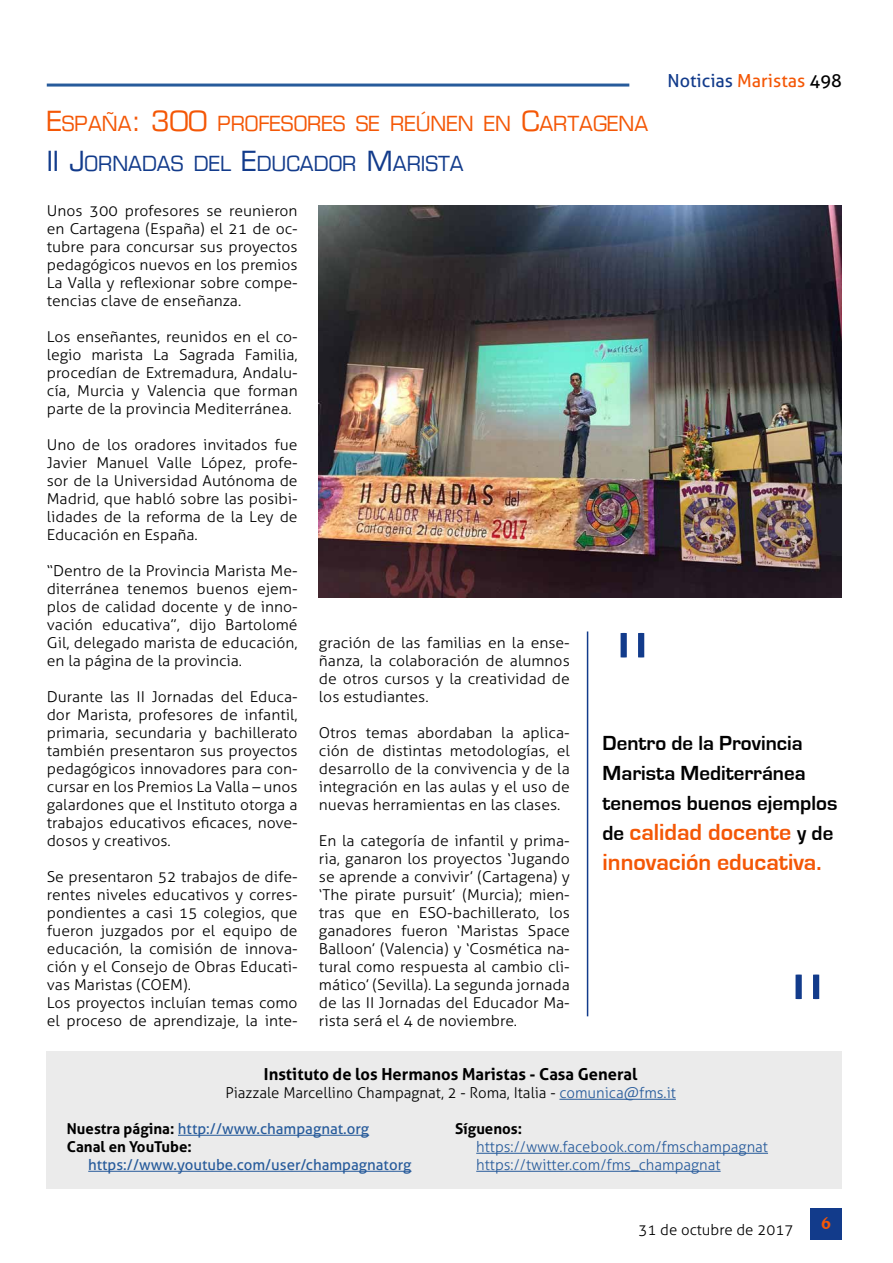
<style>
.page{position:relative;width:893px;height:1263px;background:#fff}
.page>*{position:absolute;margin:0;border:0;box-sizing:border-box;transform-origin:0 0}
.t1{font:300 90px "Aller";color:#123b8b}
.t2{font:700 24px/30px "Eurostile";color:#f45706}
.t3{font:700 21px/30px "Eurostile";color:#000}
.t4{font:20.25px/39.8px "Eurostile";color:#f45706}
.t5{font:18px "Aller";color:#123b8b}
.t6{font:700 18px "Novarese IT Cby BT";color:#f45706}
.t7{font:700 16.5px "Aller";color:#000}
.t8{font:300 15px/18px "Aller";color:#000;text-align:justify;scale:1.05 1}
.t9{font:300 15px "Aller";color:#000}
.t10{font:300 15px/18px "Aller";color:#275b9b}
.t11{font:700 15px/18px "Aller";color:#000}
.t12{font:15px "Aller";color:#275b9b}
.s1{font-size:27px}
.s2{font-size:27px;color:#123b8b}
.s3{color:#123b8b}
.s4{color:#f45706}
.s5{color:#000}
.s6{font-size:21px;color:#000}
.s7{color:#275b9b}
.s8{font-weight:400;color:#275b9b}
</style>
<div class="page">
<hr style="left:47px;top:84px;width:582px;height:3px;background:#275b9b">
<div style="left:810px;top:1208px;width:32px;height:31px;background:#123b8b"></div>
<div style="left:47px;top:1051px;width:795px;height:138px;background:#ebebeb"></div>
<hr style="left:559px;top:1099px;width:117px;height:1px;background:#275b9b">
<hr style="left:178px;top:1135px;width:191px;height:1px;background:#275b9b">
<hr style="left:88px;top:1171px;width:323px;height:1px;background:#275b9b">
<hr style="left:476px;top:1153px;width:292px;height:1px;background:#275b9b">
<hr style="left:476px;top:1171px;width:245px;height:1px;background:#275b9b">
<hr style="left:587px;top:631px;width:1px;height:385px;background:#123b8b">
<img style="left:319px;top:206px;width:523px;height:392px">
<h3 class="t4" style="left:47px;top:104px;width:603px"><span class="s1">E</span>SPAÑA<span class="s1">: 300</span> PROFESORES SE REÚNEN EN <span class="s1">C</span>ARTAGENA<br><span class="s2">II J</span><span class="s3">ORNADAS DEL</span> <span class="s2">E</span><span class="s3">DUCADOR</span> <span class="s2">M</span><span class="s3">ARISTA</span></h3>
<p class="t5" style="left:667px;top:69px;width:176px">Noticias <span class="s4">Maristas</span> <span class="s5">498</span></p>
<p class="t8" style="left:47px;top:202px;width:240px">Unos 300 profesores se reunieron en Cartagena (España) el 21 de oc&shy;tubre para concursar sus proyectos pedagógicos nuevos en los premios La Valla y reflexionar sobre compe&shy;tencias clave de enseñanza.</p>
<p class="t8" style="left:47px;top:328px;width:240px">Los enseñantes, reunidos en el co&shy;legio marista La Sagrada Familia, procedían de Extremadura, Andalu&shy;cía, Murcia y Valencia que forman parte de la provincia Mediterránea.</p>
<p class="t8" style="left:47px;top:436px;width:240px">Uno de los oradores invitados fue Javier Manuel Valle López, profe&shy;sor de la Universidad Autónoma de Madrid, que habló sobre las posibi&shy;lidades de la reforma de la Ley de Educación en España.</p>
<p class="t8" style="left:47px;top:562px;width:240px">“Dentro de la Provincia Marista Me&shy;diterránea tenemos buenos ejem&shy;plos de calidad docente y de inno&shy;vación educativa”, dijo Bartolomé Gil, delegado marista de educación, en la página de la provincia.</p>
<p class="t8" style="left:47px;top:688px;width:240px">Durante las II Jornadas del Educa&shy;dor Marista, profesores de infantil, primaria, secundaria y bachillerato también presentaron sus proyectos pedagógicos innovadores para con&shy;cursar en los Premios La Valla – unos galardones que el Instituto otorga a trabajos educativos eficaces, nove&shy;dosos y creativos.</p>
<p class="t8" style="left:47px;top:868px;width:240px;text-align:left">Se presentaron 52 trabajos de dife&shy;rentes niveles educativos y corres&shy;pondientes a casi 15 colegios, que fueron juzgados por el equipo de educación, la comisión de innova&shy;ción y el Consejo de Obras Educati&shy;vas Maristas (COEM).<br>Los proyectos incluían temas como el proceso de aprendizaje, la inte-</p>
<p class="t8" style="left:319px;top:634px;width:240px">gración de las familias en la ense&shy;ñanza, la colaboración de alumnos de otros cursos y la creatividad de los estudiantes.</p>
<p class="t8" style="left:319px;top:724px;width:240px">Otros temas abordaban la aplica&shy;ción de distintas metodologías, el desarrollo de la convivencia y de la integración en las aulas y el uso de nuevas herramientas en las clases.</p>
<p class="t8" style="left:319px;top:832px;width:240px">En la categoría de infantil y prima&shy;ria, ganaron los proyectos ‘Jugando se aprende a convivir’ (Cartagena) y ‘The pirate pursuit’ (Murcia); mien&shy;tras que en ESO-bachillerato, los ganadores fueron ‘Maristas Space Balloon’ (Valencia) y ‘Cosmética na&shy;tural como respuesta al cambio cli&shy;mático’ (Sevilla). La segunda jornada de las II Jornadas del Educador Ma&shy;rista será el 4 de noviembre.</p>
<h1 class="t1" style="left:614px;top:612px;width:39px">"</h1>
<h3 class="t3" style="left:603px;top:728px;width:236px">Dentro de la Provincia<br>Marista Mediterránea tenemos buenos ejemplos</h3>
<h2 class="t2" style="left:603px;top:817px;width:232px"><span class="s6">de</span> calidad docente <span class="s6">y de </span>innovación educativa.</h2>
<h1 class="t1" style="left:789px;top:953px;width:39px">"</h1>
<p class="t7" style="left:264px;top:1064px;width:375px">Instituto de los Hermanos Maristas - Casa General</p>
<p class="t9" style="left:226px;top:1084px;width:452px">Piazzale Marcellino Champagnat, 2 - Roma, Italia - <span class="s7">comunica@fms.it</span></p>
<p class="t11" style="left:67px;top:1120px;width:304px">Nuestra página: <span class="s8">http://www.champagnat.org<br></span>Canal en YouTube:</p>
<p class="t12" style="left:88px;top:1156px;width:325px">https://www.youtube.com/user/champagnatorg</p>
<p class="t11" style="left:455px;top:1120px;width:69px">Síguenos:</p>
<p class="t10" style="left:476px;top:1138px;width:293px">https://www.facebook.com/fmschampagnat https://twitter.com/fms_champagnat</p>
<p class="t9" style="left:638px;top:1220px;width:156px">31 de octubre de 2017</p>
<p class="t6" style="left:821px;top:1212px;width:12px">6</p>
</div>
